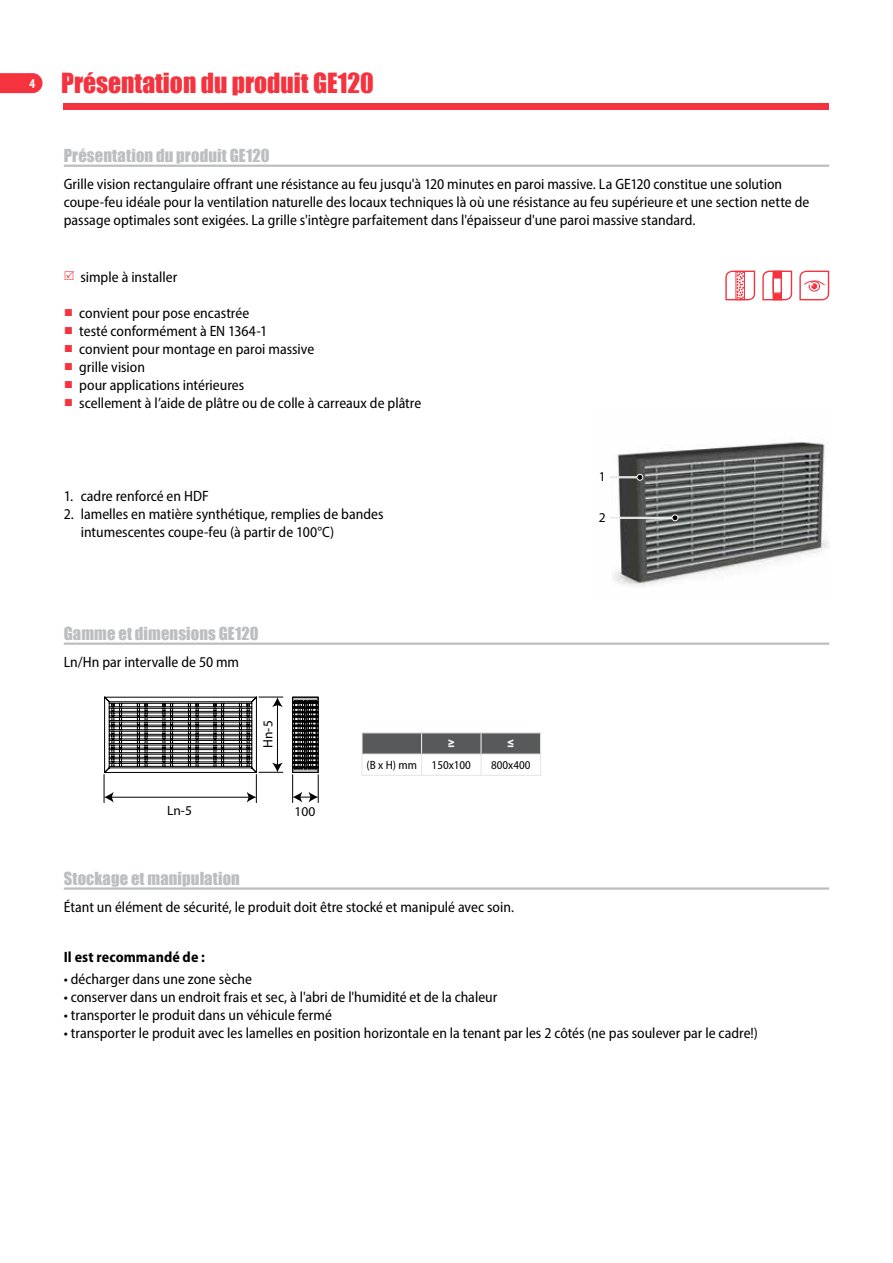
<style>
.page{position:relative;width:893px;height:1263px;background:#fff}
.page>*{position:absolute;margin:0;border:0;box-sizing:border-box;transform-origin:0 0}
.t1{font:25.5px "Impact";color:#f5333f}
.t2{font:16.5px "Impact";letter-spacing:.005em;color:#bcbec0}
.t3{font:semi-condensed 15px/18px "Myriad Pro";color:#000}
.t4{font:700 semi-condensed 15px "Myriad Pro";letter-spacing:.005em;color:#000}
.t5{font:13.5px "Myriad Pro";color:#000}
.t6{font:semi-condensed 12px "Myriad Pro";color:#000}
.t7{font:12px "Impact";color:#fff}
.s1{font-family:"Lucida Sans Unicode";font-stretch:normal;font-size:12px;color:#f5333f}
</style>
<div class="page">
<div style="left:64px;top:103px;width:765px;height:6px;background:#f5333f"></div>
<svg style="left:0;top:73px;width:43px;height:20px"></svg>
<hr style="left:64px;top:165px;width:765px;height:2px;background:#bcbec0">
<hr style="left:64px;top:642px;width:765px;height:3px;background:#bcbec0">
<hr style="left:64px;top:887px;width:765px;height:3px;background:#bcbec0">
<svg style="left:725px;top:271px;width:30px;height:29px"></svg>
<svg style="left:762px;top:271px;width:30px;height:29px"></svg>
<div style="left:773px;top:278px;width:8px;height:15px;background:#fff"></div>
<div style="left:773px;top:277px;width:9px;height:17px;border:1px solid #f5333f"></div>
<svg style="left:799px;top:271px;width:30px;height:29px"></svg>
<img style="left:609px;top:442px;width:219px;height:144px">
<svg style="left:637px;top:474px;width:6px;height:6px"></svg>
<svg style="left:672px;top:515px;width:6px;height:6px"></svg>
<svg style="left:104px;top:696px;width:179px;height:107px"></svg>
<svg style="left:292px;top:697px;width:27px;height:105px"></svg>
<hr style="left:361px;top:732px;width:61px;height:1px;background:#e6e7e8">
<hr style="left:361px;top:733px;width:2px;height:20px;background:#e6e7e8">
<hr style="left:422px;top:732px;width:59px;height:1px;background:#e6e7e8">
<hr style="left:481px;top:732px;width:60px;height:1px;background:#e6e7e8">
<hr style="left:361px;top:753px;width:61px;height:2px;background:#e6e7e8">
<hr style="left:361px;top:755px;width:2px;height:20px;background:#e6e7e8">
<svg style="left:362px;top:733px;width:179px;height:42px"></svg>
<hr style="left:361px;top:775px;width:61px;height:1px;background:#e6e7e8">
<hr style="left:422px;top:775px;width:59px;height:1px;background:#e6e7e8">
<hr style="left:481px;top:775px;width:60px;height:1px;background:#e6e7e8">
<h1 class="t1" style="left:30px;top:63px;width:346px"><sup>4</sup> Présentation du produit GE120</h1>
<p class="t2" style="left:64px;top:143px;width:207px">Présentation du produit GE120</p>
<p class="t3" style="left:64px;top:175px;width:747px">Grille vision rectangulaire offrant une résistance au feu jusqu'à 120 minutes en paroi massive. La GE120 constitue une solution coupe-feu idéale pour la ventilation naturelle des locaux techniques là où une résistance au feu supérieure et une section nette de passage optimales sont exigées. La grille s'intègre parfaitement dans l'épaisseur d'une paroi massive standard.</p>
<p class="t3" style="left:80px;top:268px;width:98px">simple à installer</p>
<p class="t3" style="left:64px;top:304px;width:359px"><span class="s1">∎</span> convient pour pose encastrée<br><span class="s1">∎</span> testé conformément à EN 1364-1<br><span class="s1">∎</span> convient pour montage en paroi massive<br><span class="s1">∎</span> grille vision<br><span class="s1">∎</span> pour applications intérieures<br><span class="s1">∎</span> scellement à l’aide de plâtre ou de colle à carreaux de plâtre</p>
<p class="t3" style="left:64px;top:487px;width:147px">1. cadre renforcé en HDF</p>
<p class="t3" style="left:81px;top:505px;width:304px;text-indent:-17px">2. lamelles en matière synthétique, remplies de bandes intumescentes coupe-feu (à partir de 100°C)</p>
<p class="t2" style="left:64px;top:621px;width:197px">Gamme et dimensions GE120</p>
<p class="t3" style="left:64px;top:653px;width:177px">Ln/Hn par intervalle de 50 mm</p>
<p class="t5" style="left:260px;top:748px;width:29px;rotate:-90deg">Hn-5</p>
<p class="t5" style="left:167px;top:802px;width:26px">Ln-5</p>
<p class="t5" style="left:294px;top:803px;width:22px">100</p>
<p class="t7" style="left:448px;top:734px;width:8px">≥</p>
<p class="t7" style="left:508px;top:734px;width:8px">≤</p>
<p class="t6" style="left:367px;top:758px;width:106px">(B x H) mm 150x100</p>
<p class="t6" style="left:491px;top:758px;width:41px">800x400</p>
<p class="t5" style="left:599px;top:468px;width:8px">1</p>
<p class="t5" style="left:599px;top:509px;width:8px">2</p>
<p class="t2" style="left:64px;top:866px;width:178px">Stockage et manipulation</p>
<p class="t3" style="left:64px;top:897px;width:452px">Étant un élément de sécurité, le produit doit être stocké et manipulé avec soin.</p>
<p class="t4" style="left:64px;top:948px;width:143px">Il est recommandé de :</p>
<p class="t3" style="left:64px;top:970px;width:190px">• décharger dans une zone sèche</p>
<p class="t3" style="left:64px;top:988px;width:435px">• conserver dans un endroit frais et sec, à l'abri de l'humidité et de la chaleur</p>
<p class="t3" style="left:64px;top:1006px;width:270px">• transporter le produit dans un véhicule fermé</p>
<p class="t3" style="left:64px;top:1024px;width:696px">• transporter le produit avec les lamelles en position horizontale en la tenant par les 2 côtés (ne pas soulever par le cadre!)</p>
</div>
